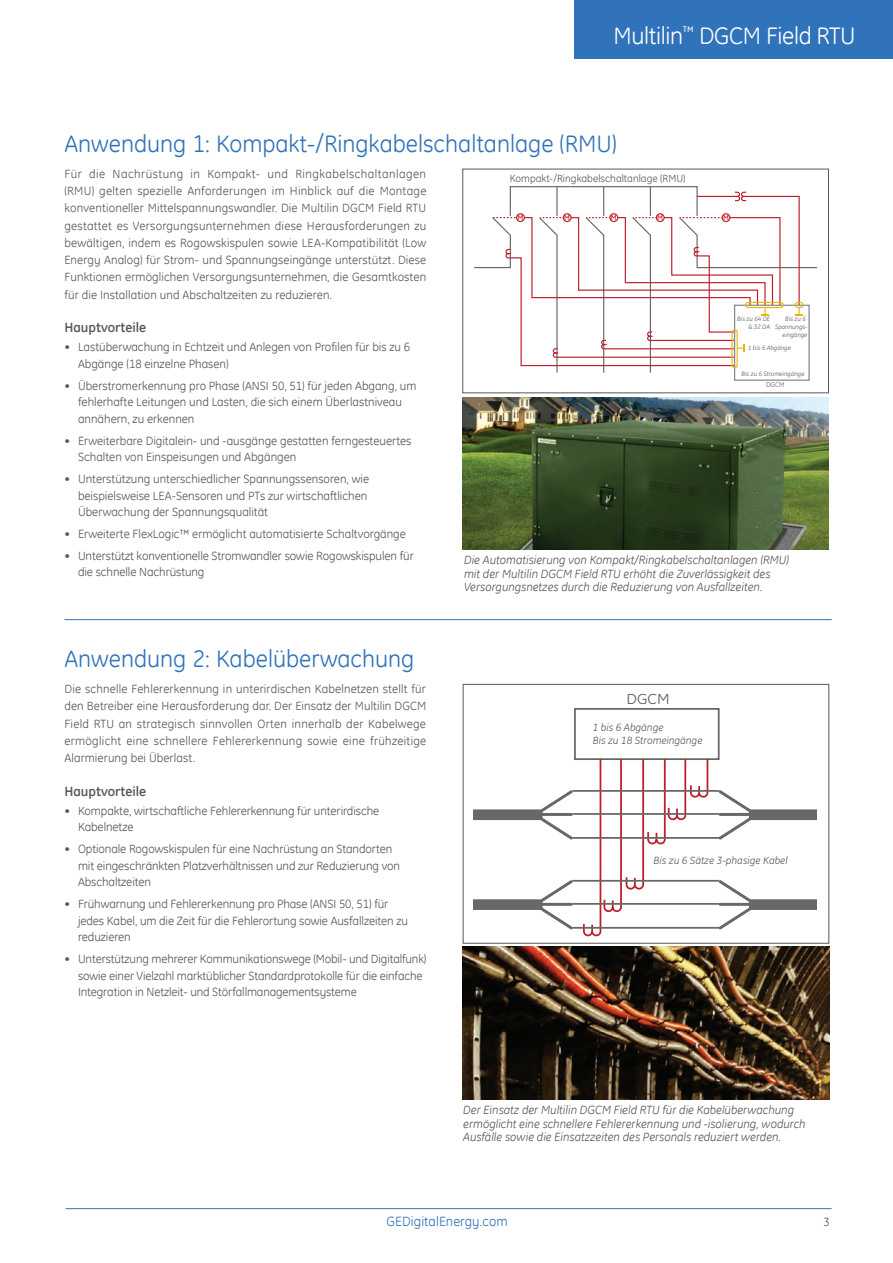
<style>
.page{position:relative;width:893px;height:1263px;background:#fff}
.page>*{position:absolute;margin:0;border:0;box-sizing:border-box;transform-origin:0 0}
.Heading_2{font:24px "GE Inspira";color:#3073ba}
.t1{font:24px "GE Inspira";letter-spacing:-.015em;color:#fff}
.t2{font:14.85px "GE Inspira";color:#57585a;scale:1.11 1}
.Sub-Section_heading{font:700 13.5px "GE Inspira";color:#57585a}
.t3{font:13.5px "GE Inspira";letter-spacing:.005em;color:#3073ba}
.Copy{font:12px/16.5px "GE Inspira";letter-spacing:-.005em;color:#57585a}
.Annotaions{font:italic 12px/13.5px "GE Inspira";color:#57585a}
.t4{font:italic 10.65px/12.8px "GE Inspira";color:#57585a}
.t5{font:10.5px "GE Inspira";color:#57585a}
.t6{font:700 7.5px "GE Inspira";color:#bf1f2d}
.t7{font:7.05px "GE Inspira";color:#57585a}
.t8{font:italic 6.45px/7.6px "GE Inspira";color:#57585a;text-align:right}
</style>
<div class="page">
<hr style="left:66px;top:1208px;width:766px;height:1px;background:#3073ba">
<div style="left:575px;top:0;width:318px;height:58px;background:#3073ba"></div>
<div style="left:510px;top:186px;width:188px;height:30px;border:1px solid #676868"></div>
<div style="left:734px;top:305px;width:76px;height:76px;border:1px solid #808285"></div>
<svg style="left:474px;top:187px;width:343px;height:187px"></svg>
<div style="left:463px;top:169px;width:366px;height:224px;border:1px solid #57585a"></div>
<img style="left:463px;top:397px;width:365px;height:153px">
<hr style="left:64px;top:619px;width:768px;height:1px;background:#3073ba">
<div style="left:574px;top:708px;width:146px;height:52px;border:2px solid #676868"></div>
<svg style="left:582px;top:757px;width:127px;height:180px"></svg>
<svg style="left:474px;top:790px;width:99px;height:50px"></svg>
<svg style="left:718px;top:790px;width:99px;height:50px"></svg>
<hr style="left:573px;top:790px;width:146px;height:2px;background:#676868">
<hr style="left:573px;top:813px;width:146px;height:2px;background:#676868">
<hr style="left:573px;top:837px;width:146px;height:2px;background:#676868">
<svg style="left:474px;top:880px;width:99px;height:50px"></svg>
<svg style="left:718px;top:880px;width:99px;height:50px"></svg>
<hr style="left:573px;top:880px;width:146px;height:2px;background:#676868">
<hr style="left:573px;top:903px;width:146px;height:2px;background:#676868">
<hr style="left:573px;top:927px;width:146px;height:2px;background:#676868">
<div style="left:463px;top:684px;width:366px;height:259px;border:1px solid #57585a"></div>
<img style="left:463px;top:947px;width:366px;height:152px">
<h1 class="t1" style="left:613px;top:20px;width:244px">Multilin<sup>™</sup> DGCM Field RTU</h1>
<p class="Heading_2" style="left:64px;top:128px;width:554px">Anwendung 1: Kompakt-/Ringkabelschaltanlage (RMU)</p>
<p class="Copy" style="left:64px;top:165px;width:363px;line-height:17.2px;text-align:justify">Für die Nachrüstung in Kompakt- und Ringkabelschaltanlagen (RMU) gelten spezielle Anforderungen im Hinblick auf die Montage konventioneller Mittelspannungswandler. Die Multilin DGCM Field RTU gestattet es Versorgungsunternehmen diese Herausforderungen zu bewältigen, indem es Rogowskispulen sowie LEA-Kompatibilität (Low Energy Analog) für Strom- und Spannungseingänge unterstützt. Diese Funktionen ermöglichen Versorgungsunternehmen, die Gesamtkosten für die Installation und Abschaltzeiten zu reduzieren.</p>
<p class="Sub-Section_heading" style="left:64px;top:319px;width:83px">Hauptvorteile</p>
<p class="Copy" style="left:78px;top:339px;width:334px;text-indent:-14px">• Lastüberwachung in Echtzeit und Anlegen von Profilen für bis zu 6<br>Abgänge (18 einzelne Phasen)</p>
<p class="Copy" style="left:78px;top:377px;width:340px;text-indent:-14px">• Überstromerkennung pro Phase (ANSI 50, 51) für jeden Abgang, um fehlerhafte Leitungen und Lasten, die sich einem Überlastniveau annähern, zu erkennen</p>
<p class="Copy" style="left:78px;top:432px;width:335px;text-indent:-14px">• Erweiterbare Digitalein- und -ausgänge gestatten ferngesteuertes<br>Schalten von Einspeisungen und Abgängen</p>
<p class="Copy" style="left:78px;top:470px;width:293px;text-indent:-14px">• Unterstützung unterschiedlicher Spannungssensoren, wie beispielsweise LEA-Sensoren und PTs zur wirtschaftlichen<br>Überwachung der Spannungsqualität</p>
<p class="Copy" style="left:64px;top:525px;width:343px">• Erweiterte FlexLogic™ ermöglicht automatisierte Schaltvorgänge</p>
<p class="Copy" style="left:78px;top:547px;width:337px;text-indent:-14px">• Unterstützt konventionelle Stromwandler sowie Rogowskispulen für die schnelle Nachrüstung</p>
<p class="Heading_2" style="left:64px;top:643px;width:351px">Anwendung 2: Kabelüberwachung</p>
<p class="Copy" style="left:64px;top:680px;width:363px;line-height:17.2px;text-align:justify">Die schnelle Fehlererkennung in unterirdischen Kabelnetzen stellt für den Betreiber eine Herausforderung dar. Der Einsatz der Multilin DGCM Field RTU an strategisch sinnvollen Orten innerhalb der Kabelwege ermöglicht eine schnellere Fehlererkennung sowie eine frühzeitige Alarmierung bei Überlast.</p>
<p class="Sub-Section_heading" style="left:64px;top:782px;width:83px">Hauptvorteile</p>
<p class="Copy" style="left:78px;top:802px;width:303px;text-indent:-14px">• Kompakte, wirtschaftliche Fehlererkennung für unterirdische<br>Kabelnetze</p>
<p class="Copy" style="left:78px;top:840px;width:324px;text-indent:-14px">• Optionale Rogowskispulen für eine Nachrüstung an Standorten mit eingeschränkten Platzverhältnissen und zur Reduzierung von<br>Abschaltzeiten</p>
<p class="Copy" style="left:78px;top:895px;width:332px;text-indent:-14px">• Frühwarnung und Fehlererkennung pro Phase (ANSI 50, 51) für jedes Kabel, um die Zeit für die Fehlerortung sowie Ausfallzeiten zu reduzieren</p>
<p class="Copy" style="left:78px;top:950px;width:350px;text-indent:-14px">• Unterstützung mehrerer Kommunikationswege (Mobil- und Digitalfunk) sowie einer Vielzahl marktüblicher Standardprotokolle für die einfache<br>Integration in Netzleit- und Störfallmanagementsysteme</p>
<p class="t5" style="left:510px;top:173px;width:177px">Kompakt-/Ringkabelschaltanlage (RMU)</p>
<p class="t6" style="left:517px;top:213px;width:7px">M</p>
<p class="t6" style="left:564px;top:213px;width:7px">M</p>
<p class="t6" style="left:611px;top:213px;width:7px">M</p>
<p class="t6" style="left:657px;top:213px;width:7px">M</p>
<p class="t6" style="left:723px;top:213px;width:7px">M</p>
<p class="t8" style="left:737px;top:315px;width:34px">Bis zu 64 DE &amp; 32 DA</p>
<p class="t8" style="left:748px;top:344px;width:44px">1 bis 6 Abgänge</p>
<p class="t8" style="left:741px;top:370px;width:64px">Bis zu 6 Stromeingänge</p>
<p class="t8" style="left:775px;top:315px;width:34px">Bis zu 6<br>Spannungs&shy;eingänge</p>
<p class="t7" style="left:766px;top:381px;width:20px">DGCM</p>
<p class="Annotaions" style="left:464px;top:553px;width:326px">Die Automatisierung von Kompakt/Ringkabelschaltanlagen (RMU) mit der Multilin DGCM Field RTU erhöht die Zuverlässigkeit des<br>Versorgungsnetzes durch die Reduzierung von Ausfallzeiten.</p>
<p class="t2" style="left:626px;top:690px;width:40px">DGCM</p>
<p class="t4" style="left:593px;top:721px;width:111px">1 bis 6 Abgänge<br>Bis zu 18 Stromeingänge</p>
<p class="t4" style="left:653px;top:854px;width:136px">Bis zu 6 Sätze 3-phasige Kabel</p>
<p class="Annotaions" style="left:463px;top:1103px;width:344px">Der Einsatz der Multilin DGCM Field RTU für die Kabelüberwachung ermöglicht eine schnellere Fehlererkennung und -isolierung, wodurch<br>Ausfälle sowie die Einsatzzeiten des Personals reduziert werden.</p>
<p class="t3" style="left:386px;top:1213px;width:123px">GEDigitalEnergy.com</p>
<p class="Copy" style="left:823px;top:1213px;width:8px">3</p>
</div>
